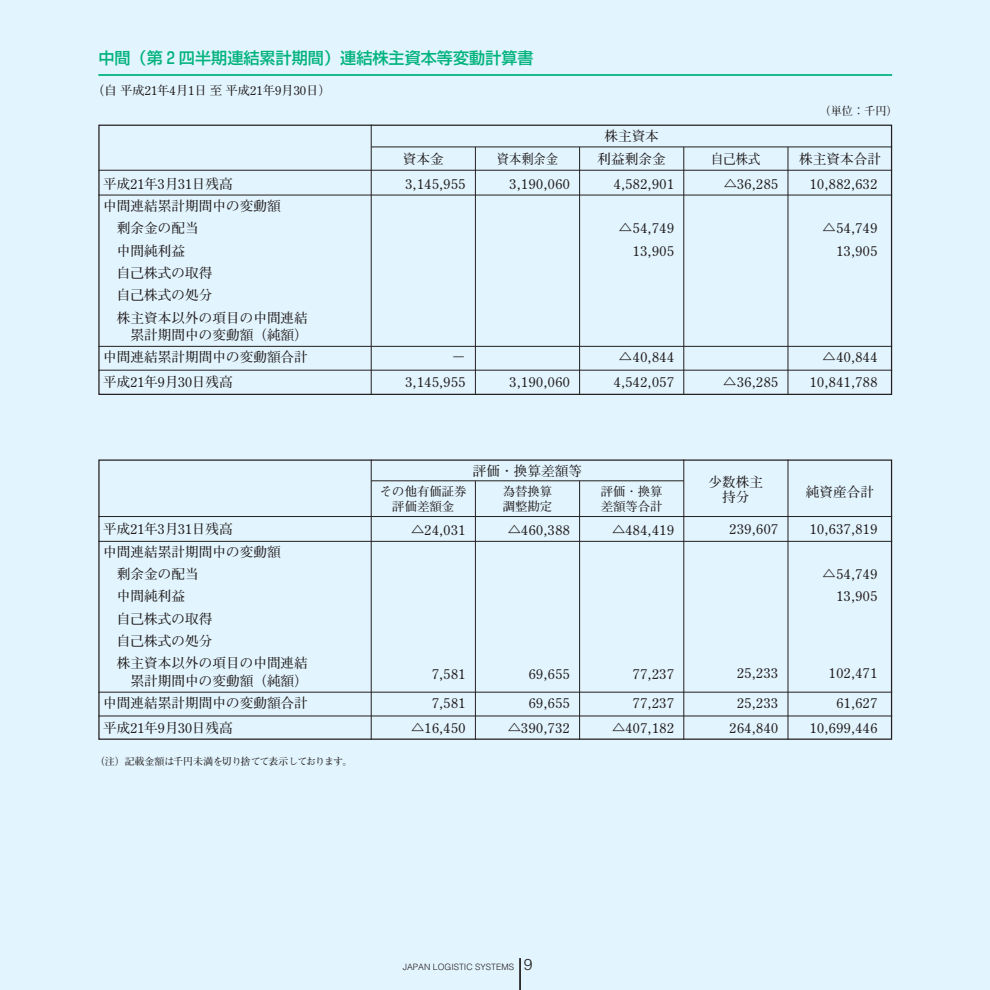
<style>
.page{position:relative;width:990px;height:990px;background:#e2f4fd}
.page>*{position:absolute;margin:0;border:0;box-sizing:border-box;transform-origin:0 0}
.t1{font:500 16.1px "Shin Go";color:#00b37d}
.t2{font:700 13.65px/22.4px "Futo Min A101";color:#231f20;text-align:right}
.t3{font:700 13.65px/29.8px "Futo Min A101";letter-spacing:.05em;color:#231f20}
.t4{font:700 13.65px/24.8px "Futo Min A101";letter-spacing:.025em;color:#231f20}
.t5{font:700 13.65px/24.8px "Futo Min A101";letter-spacing:.025em;color:#231f20;scale:.9 1}
.t6{font:700 12.42px/14.9px "Futo Min A101";color:#231f20}
.t7{font:700 11.2px "Futo Min A101";color:#231f20}
.t8{font:700 9.97px "Futo Min A101";color:#231f20}
.t9{font:300 8.75px "Helvetica";color:#231f20}
.s1{font-size:15.75px}
</style>
<div class="page">
<p class="t1" style="left:98px;top:52px;width:437px">中間（第２四半期連結累計期間）連結株主資本等変動計算書</p>
<p class="t6" style="left:92px;top:85px;width:240px">（自平成21年4月1日至平成21年9月30日）</p>
<p class="t2" style="left:103px;top:174px;width:131px">平成21年3月31日残高</p>
<p class="t2" style="left:103px;top:197px;width:179px">中間連結累計期間中の変動額</p>
<p class="t2" style="left:117px;top:219px;width:83px">剰余金の配当</p>
<p class="t2" style="left:117px;top:241px;width:70px">中間純利益</p>
<p class="t2" style="left:117px;top:264px;width:97px">自己株式の取得</p>
<p class="t2" style="left:117px;top:286px;width:97px">自己株式の処分</p>
<p class="t2" style="left:117px;top:308px;width:192px">株主資本以外の項目の中間連結</p>
<p class="t2" style="left:103px;top:326px;width:206px">累計期間中の変動額（純額）<br>中間連結累計期間中の変動額合計</p>
<p class="t2" style="left:103px;top:373px;width:131px">平成21年9月30日残高</p>
<p class="t3" style="left:403px;top:148px;width:64px;line-height:24.8px">資本金<br>3,145,955</p>
<p class="t5" style="left:510px;top:148px;width:68px;text-indent:-13px">資本剰余金<br>3,190,060</p>
<p class="t2" style="left:405px;top:347px;width:62px;line-height:24.8px">－<br>3,145,955</p>
<p class="t2" style="left:510px;top:373px;width:62px">3,190,060</p>
<p class="t2" style="left:604px;top:127px;width:56px">株主資本</p>
<p class="t4" style="left:614px;top:148px;width:62px;text-indent:-16px">利益剰余金<br>4,582,901</p>
<p class="t3" style="left:619px;top:219px;width:57px;line-height:22.4px;text-align:right">△54,749<br>13,905</p>
<p class="t3" style="left:614px;top:347px;width:62px;line-height:24.8px;text-align:center">△40,844<br>4,542,057</p>
<p class="t2" style="left:103px;top:520px;width:131px">平成21年3月31日残高</p>
<p class="t2" style="left:103px;top:542px;width:179px">中間連結累計期間中の変動額</p>
<p class="t2" style="left:117px;top:565px;width:83px">剰余金の配当</p>
<p class="t2" style="left:117px;top:587px;width:70px">中間純利益</p>
<p class="t2" style="left:117px;top:609px;width:97px">自己株式の取得</p>
<p class="t2" style="left:117px;top:632px;width:97px">自己株式の処分</p>
<p class="t2" style="left:117px;top:654px;width:192px">株主資本以外の項目の中間連結</p>
<p class="t2" style="left:103px;top:671px;width:206px">累計期間中の変動額（純額）<br>中間連結累計期間中の変動額合計</p>
<p class="t2" style="left:103px;top:718px;width:131px">平成21年9月30日残高</p>
<p class="t8" style="left:95px;top:758px;width:258px">（注）記載金額は千円未満を切り捨てて表示しております。</p>
<p class="t2" style="left:473px;top:462px;width:111px">評価・換算差額等</p>
<p class="t6" style="left:380px;top:486px;width:88px;text-align:center">その他有価証券評価差額金</p>
<p class="t2" style="left:411px;top:520px;width:56px">△24,031</p>
<p class="t6" style="left:503px;top:486px;width:51px">為替換算調整勘定</p>
<p class="t2" style="left:508px;top:520px;width:64px">△460,388</p>
<p class="t6" style="left:601px;top:486px;width:64px">評価・換算差額等合計</p>
<p class="t2" style="left:612px;top:520px;width:64px">△484,419</p>
<p class="t2" style="left:432px;top:660px;width:35px;line-height:29.8px;text-align:left">7,581<br>7,581</p>
<p class="t2" style="left:411px;top:719px;width:56px">△16,450</p>
<p class="t3" style="left:529px;top:660px;width:42px">69,655<br>69,655</p>
<p class="t2" style="left:508px;top:719px;width:64px">△390,732</p>
<p class="t3" style="left:633px;top:660px;width:42px">77,237<br>77,237</p>
<p class="t2" style="left:612px;top:719px;width:64px">△407,182</p>
<p class="t5" style="left:723px;top:148px;width:62px;text-indent:-12px">自己株式△36,285</p>
<p class="t7" style="left:819px;top:106px;width:80px">（単位：千円）</p>
<p class="t4" style="left:799px;top:148px;width:83px;text-align:center">株主資本合計<br>10,882,632</p>
<p class="t3" style="left:822px;top:219px;width:57px;line-height:22.4px;text-align:right">△54,749<br>13,905</p>
<p class="t2" style="left:723px;top:373px;width:57px">△36,285</p>
<p class="t3" style="left:810px;top:347px;width:69px;line-height:24.8px;text-align:right">△40,844<br>10,841,788</p>
<p class="t2" style="left:708px;top:477px;width:56px;line-height:14.9px;text-align:center">少数株主持分</p>
<p class="t2" style="left:730px;top:520px;width:50px">239,607</p>
<p class="t3" style="left:737px;top:660px;width:42px">25,233<br>25,233</p>
<p class="t2" style="left:730px;top:718px;width:50px">264,840</p>
<p class="t2" style="left:806px;top:483px;width:70px">純資産合計</p>
<p class="t2" style="left:810px;top:520px;width:69px">10,637,819</p>
<p class="t3" style="left:822px;top:565px;width:57px;line-height:22.4px;text-align:right">△54,749<br>13,905</p>
<p class="t3" style="left:829px;top:660px;width:50px;text-align:center">102,471<br>61,627</p>
<p class="t2" style="left:810px;top:718px;width:69px">10,699,446</p>
<p class="t9" style="left:403px;top:963px;width:131px">JAPAN LOGISTIC SYSTEMS <span class="s1">9</span></p>
</div>
